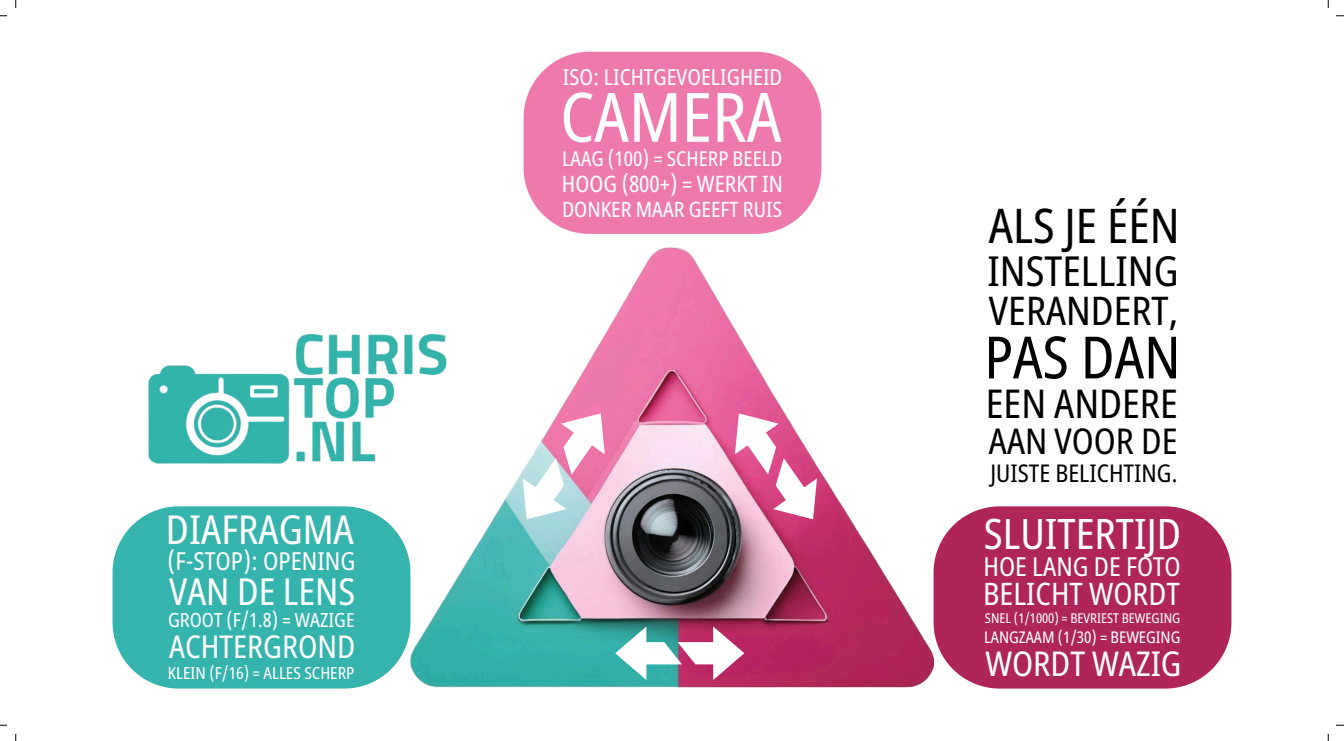
<style>
.page{position:relative;width:1344px;height:741px;background:#fff}
.page>*{position:absolute;margin:0;border:0;box-sizing:border-box;transform-origin:0 0}
.t1{font:68.08px "Noto Sans Devanagari Condensed";color:#fff}
.t2{font:58.27px "Noto Sans Devanagari Condensed";color:#000}
.t3{font:47.77px "Noto Sans Devanagari Condensed";color:#000}
.t4{font:42px "Noto Sans Devanagari Condensed";color:#fff}
.t5{font:41.3px "Noto Sans Devanagari Condensed";color:#000}
.t6{font:39.9px "Noto Sans Devanagari Condensed";color:#fff}
.t7{font:39.64px "Noto Sans Devanagari Condensed";color:#000}
.t8{font:39.46px "Noto Sans Devanagari Condensed";color:#000}
.t9{font:37.19px "Noto Sans Devanagari Condensed";color:#fff}
.t10{font:35.52px "Noto Sans Devanagari Condensed";color:#000}
.t11{font:34.12px "Noto Sans Devanagari Condensed";color:#fff}
.t12{font:31.41px "Noto Sans Devanagari Condensed";color:#fff}
.t13{font:30.97px "Noto Sans Devanagari Condensed";color:#fff}
.t14{font:26.16px "Noto Sans Devanagari Condensed";color:#fff}
.t15{font:24.85px "Noto Sans Devanagari Condensed";color:#fff}
.t16{font:24.41px "Noto Sans Devanagari Condensed";color:#000}
.t17{font:22.66px "Noto Sans Devanagari Condensed";color:#fff}
.t18{font:22.05px "Noto Sans Devanagari Condensed";color:#fff}
.t19{font:21.18px "Noto Sans Devanagari Condensed";color:#fff}
.t20{font:20.56px "Noto Sans Devanagari Condensed";color:#fff}
.t21{font:19.51px "Noto Sans Devanagari Condensed";color:#fff}
.t22{font:16.71px "Noto Sans Devanagari Condensed";color:#fff}
.t23{font:16.1px "Noto Sans Devanagari Condensed";color:#fff}
.t24{font:13.47px "Noto Sans Devanagari Condensed";color:#fff}
</style>
<div class="page">
<img style="left:410px;top:247px;width:524px;height:441px">
<svg style="left:524px;top:52px;width:297px;height:182px;background:#ef82b2"></svg>
<svg style="left:934px;top:506px;width:297px;height:182px;background:#b43364"></svg>
<svg style="left:113px;top:506px;width:297px;height:182px;background:#42b8b2"></svg>
<img style="left:148px;top:313px;width:310px;height:153px">
<svg style="left:523px;top:413px;width:82px;height:106px"></svg>
<svg style="left:735px;top:413px;width:82px;height:106px"></svg>
<svg style="left:615px;top:626px;width:129px;height:53px"></svg>
<h3 class="t6" style="left:166px;top:506px;width:189px">DIAFRAGMA</h3>
<h3 class="t15" style="left:168px;top:546px;width:189px">(F-STOP): OPENING</h3>
<h3 class="t9" style="left:169px;top:569px;width:188px">VAN DE LENS</h3>
<h3 class="t21" style="left:168px;top:608px;width:188px">GROOT (F/1.8) = WAZIGE</h3>
<h3 class="t12" style="left:169px;top:629px;width:188px">ACHTERGROND</h3>
<p class="t22" style="left:168px;top:663px;width:188px">KLEIN (F/16) = ALLES SCHERP</p>
<h3 class="t18" style="left:563px;top:64px;width:221px">ISO: LICHTGEVOELIGHEID</h3>
<h1 class="t1" style="left:560px;top:78px;width:223px">CAMERA</h1>
<h3 class="t20" style="left:562px;top:146px;width:222px">LAAG (100) = SCHERP BEELD</h3>
<h3 class="t17" style="left:562px;top:171px;width:223px">HOOG (800+) = WERKT IN</h3>
<h3 class="t19" style="left:562px;top:197px;width:222px">DONKER MAAR GEEFT RUIS</h3>
<h3 class="t3" style="left:989px;top:198px;width:192px">ALS JE ÉÉN</h3>
<h3 class="t5" style="left:988px;top:248px;width:192px">INSTELLING</h3>
<h3 class="t8" style="left:989px;top:288px;width:191px">VERANDERT,</h3>
<h2 class="t2" style="left:984px;top:324px;width:198px">PAS DAN</h2>
<h3 class="t7" style="left:986px;top:380px;width:194px">EEN ANDERE</h3>
<h3 class="t10" style="left:989px;top:420px;width:190px">AAN VOOR DE</h3>
<h3 class="t16" style="left:990px;top:459px;width:189px">JUISTE BELICHTING.</h3>
<h3 class="t4" style="left:984px;top:510px;width:199px">SLUITERTIJD</h3>
<h3 class="t14" style="left:983px;top:551px;width:199px">HOE LANG DE FOTO</h3>
<h3 class="t13" style="left:983px;top:576px;width:198px">BELICHT WORDT</h3>
<p class="t24" style="left:985px;top:610px;width:197px">SNEL (1/1000) = BEVRIEST BEWEGING</p>
<p class="t23" style="left:984px;top:627px;width:198px">LANGZAAM (1/30) = BEWEGING</p>
<h3 class="t11" style="left:985px;top:643px;width:198px">WORDT WAZIG</h3>
</div>
